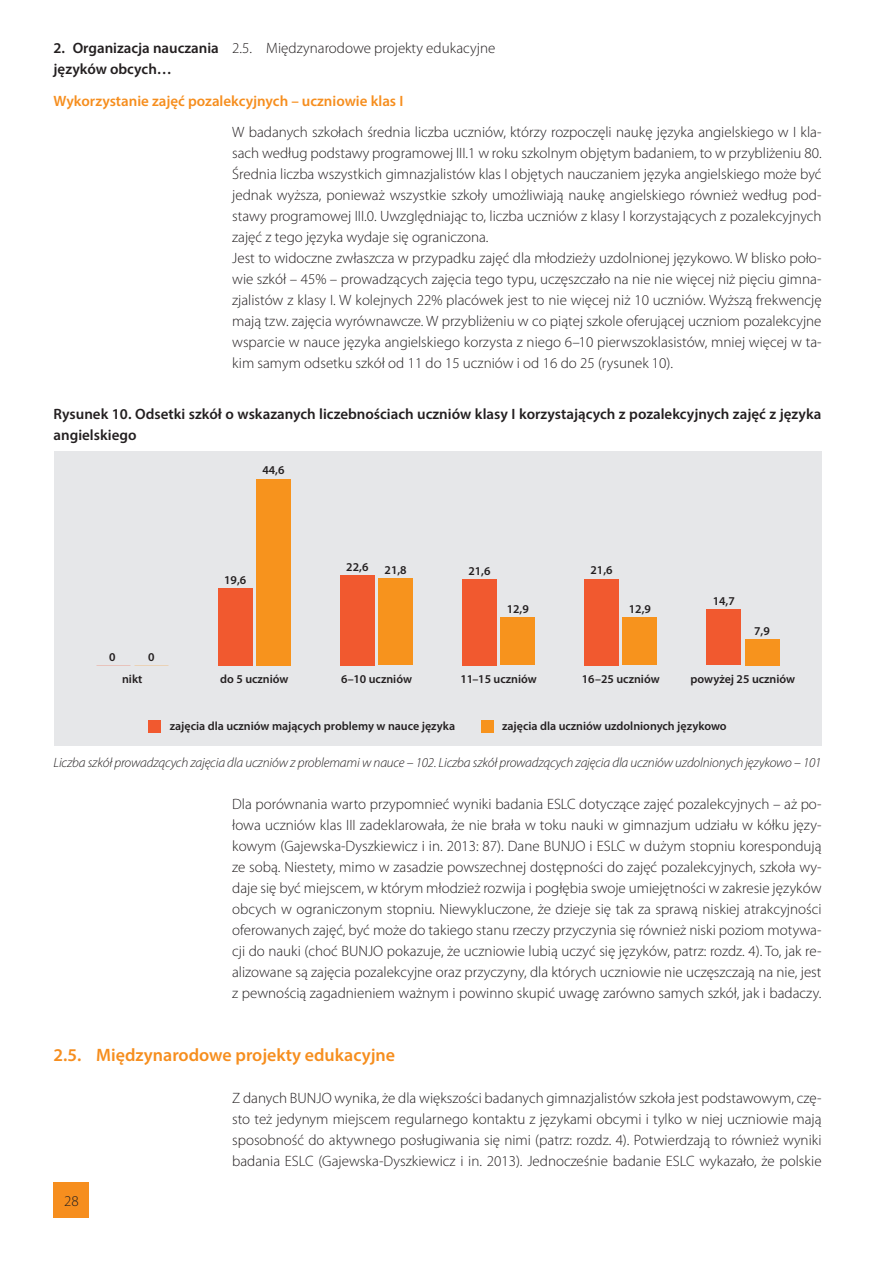
<style>
.page{position:relative;width:893px;height:1263px;background:#fff}
.page>*{position:absolute;margin:0;border:0;box-sizing:border-box;transform-origin:0 0}
.t1{font:600 18px "Myriad Pro";color:#f68e1e}
.t2{font:300 15px/21px "Myriad Pro";color:#231f20;text-align:justify}
.t3{font:600 15px/21px "Myriad Pro";color:#231f20}
.t4{font:600 15px "Myriad Pro";color:#f68e1e}
.t5{font:italic 300 13.5px "Myriad Pro";letter-spacing:-.01em;color:#231f20}
.t6{font:600 12px "Myriad Pro";color:#231f20}
.s1{font-weight:300}
</style>
<div class="page">
<div style="left:54px;top:1182px;width:35px;height:36px;background:#f68e1e"></div>
<div style="left:54px;top:452px;width:767px;height:294px;background:#e6e7e9"></div>
<div style="left:148px;top:720px;width:13px;height:13px;background:#f1592f"></div>
<div style="left:481px;top:720px;width:13px;height:13px;background:#f7931d"></div>
<div style="left:218px;top:588px;width:34px;height:77px;background:#f1592f"></div>
<div style="left:256px;top:479px;width:34px;height:186px;background:#f7931d"></div>
<div style="left:340px;top:575px;width:34px;height:90px;background:#f1592f"></div>
<div style="left:379px;top:578px;width:34px;height:87px;background:#f7931d"></div>
<div style="left:585px;top:579px;width:34px;height:86px;background:#f1592f"></div>
<div style="left:623px;top:617px;width:34px;height:48px;background:#f7931d"></div>
<div style="left:707px;top:609px;width:34px;height:56px;background:#f1592f"></div>
<div style="left:745px;top:639px;width:34px;height:26px;background:#f7931d"></div>
<div style="left:462px;top:579px;width:34px;height:86px;background:#f1592f"></div>
<div style="left:501px;top:617px;width:34px;height:48px;background:#f7931d"></div>
<p class="t3" style="left:54px;top:37px;width:443px">2. Organizacja nauczania <span class="s1">2.5. Międzynarodowe projekty edukacyjne </span>języków obcych…</p>
<p class="t4" style="left:54px;top:91px;width:351px">Wykorzystanie zajęć pozalekcyjnych – uczniowie klas I</p>
<p class="t2" style="left:232px;top:121px;width:591px;text-align:left">W badanych szkołach średnia liczba uczniów, którzy rozpoczęli naukę języka angielskiego w I kla&shy;sach według podstawy programowej III.1 w roku szkolnym objętym badaniem, to w przybliżeniu 80.<br>Średnia liczba wszystkich gimnazjalistów klas I objętych nauczaniem języka angielskiego może być jednak wyższa, ponieważ wszystkie szkoły umożliwiają naukę angielskiego również według pod&shy;stawy programowej III.0. Uwzględniając to, liczba uczniów z klasy I korzystających z pozalekcyjnych zajęć z tego języka wydaje się ograniczona.<br>Jest to widoczne zwłaszcza w przypadku zajęć dla młodzieży uzdolnionej językowo. W blisko poło&shy;wie szkół – 45% – prowadzących zajęcia tego typu, uczęszczało na nie nie więcej niż pięciu gimna&shy;zjalistów z klasy I. W kolejnych 22% placówek jest to nie więcej niż 10 uczniów. Wyższą frekwencję mają tzw. zajęcia wyrównawcze. W przybliżeniu w co piątej szkole oferującej uczniom pozalekcyjne wsparcie w nauce języka angielskiego korzysta z niego 6–10 pierwszoklasistów, mniej więcej w ta&shy;kim samym odsetku szkół od 11 do 15 uczniów i od 16 do 25 (rysunek 10).</p>
<p class="t3" style="left:54px;top:403px;width:769px">Rysunek 10. Odsetki szkół o wskazanych liczebnościach uczniów klasy I korzystających z pozalekcyjnych zajęć z języka angielskiego</p>
<p class="t6" style="left:262px;top:463px;width:24px">44,6</p>
<p class="t6" style="left:109px;top:649px;width:8px">0</p>
<p class="t6" style="left:148px;top:649px;width:8px">0</p>
<p class="t6" style="left:122px;top:671px;width:22px">nikt</p>
<p class="t6" style="left:224px;top:572px;width:24px">19,6</p>
<p class="t6" style="left:346px;top:559px;width:24px">22,6</p>
<p class="t6" style="left:385px;top:562px;width:24px">21,8</p>
<p class="t6" style="left:591px;top:562px;width:24px">21,6</p>
<p class="t6" style="left:468px;top:563px;width:24px">21,6</p>
<p class="t6" style="left:507px;top:601px;width:24px">12,9</p>
<p class="t6" style="left:629px;top:601px;width:24px">12,9</p>
<p class="t6" style="left:713px;top:594px;width:24px">14,7</p>
<p class="t6" style="left:754px;top:623px;width:17px">7,9</p>
<p class="t6" style="left:220px;top:671px;width:70px">do 5 uczniów</p>
<p class="t6" style="left:341px;top:671px;width:72px">6–10 uczniów</p>
<p class="t6" style="left:460px;top:671px;width:78px">11–15 uczniów</p>
<p class="t6" style="left:582px;top:671px;width:79px">16–25 uczniów</p>
<p class="t6" style="left:690px;top:671px;width:106px">powyżej 25 uczniów</p>
<p class="t6" style="left:170px;top:718px;width:287px">zajęcia dla uczniów mających problemy w nauce języka</p>
<p class="t6" style="left:502px;top:718px;width:226px">zajęcia dla uczniów uzdolnionych językowo</p>
<p class="t5" style="left:54px;top:755px;width:769px">Liczba szkół prowadzących zajęcia dla uczniów z problemami w nauce – 102. Liczba szkół prowadzących zajęcia dla uczniów uzdolnionych językowo – 101</p>
<p class="t2" style="left:232px;top:793px;width:591px">Dla porównania warto przypomnieć wyniki badania ESLC dotyczące zajęć pozalekcyjnych – aż po&shy;łowa uczniów klas III zadeklarowała, że nie brała w toku nauki w gimnazjum udziału w kółku języ&shy;kowym (Gajewska-Dyszkiewicz i in. 2013: 87). Dane BUNJO i ESLC w dużym stopniu korespondują ze sobą. Niestety, mimo w zasadzie powszechnej dostępności do zajęć pozalekcyjnych, szkoła wy&shy;daje się być miejscem, w którym młodzież rozwija i pogłębia swoje umiejętności w zakresie języków obcych w ograniczonym stopniu. Niewykluczone, że dzieje się tak za sprawą niskiej atrakcyjności oferowanych zajęć, być może do takiego stanu rzeczy przyczynia się również niski poziom motywa&shy;cji do nauki (choć BUNJO pokazuje, że uczniowie lubią uczyć się języków, patrz: rozdz. 4). To, jak re&shy;alizowane są zajęcia pozalekcyjne oraz przyczyny, dla których uczniowie nie uczęszczają na nie, jest z pewnością zagadnieniem ważnym i powinno skupić uwagę zarówno samych szkół, jak i badaczy.</p>
<p class="t1" style="left:54px;top:1043px;width:343px">2.5. Międzynarodowe projekty edukacyjne</p>
<p class="t2" style="left:232px;top:1087px;width:591px">Z danych BUNJO wynika, że dla większości badanych gimnazjalistów szkoła jest podstawowym, czę&shy;sto też jedynym miejscem regularnego kontaktu z językami obcymi i tylko w niej uczniowie mają sposobność do aktywnego posługiwania się nimi (patrz: rozdz. 4). Potwierdzają to również wyniki badania ESLC (Gajewska-Dyszkiewicz i in. 2013). Jednocześnie badanie ESLC wykazało, że polskie</p>
<p class="t2" style="left:64px;top:1190px;width:16px">28</p>
</div>
